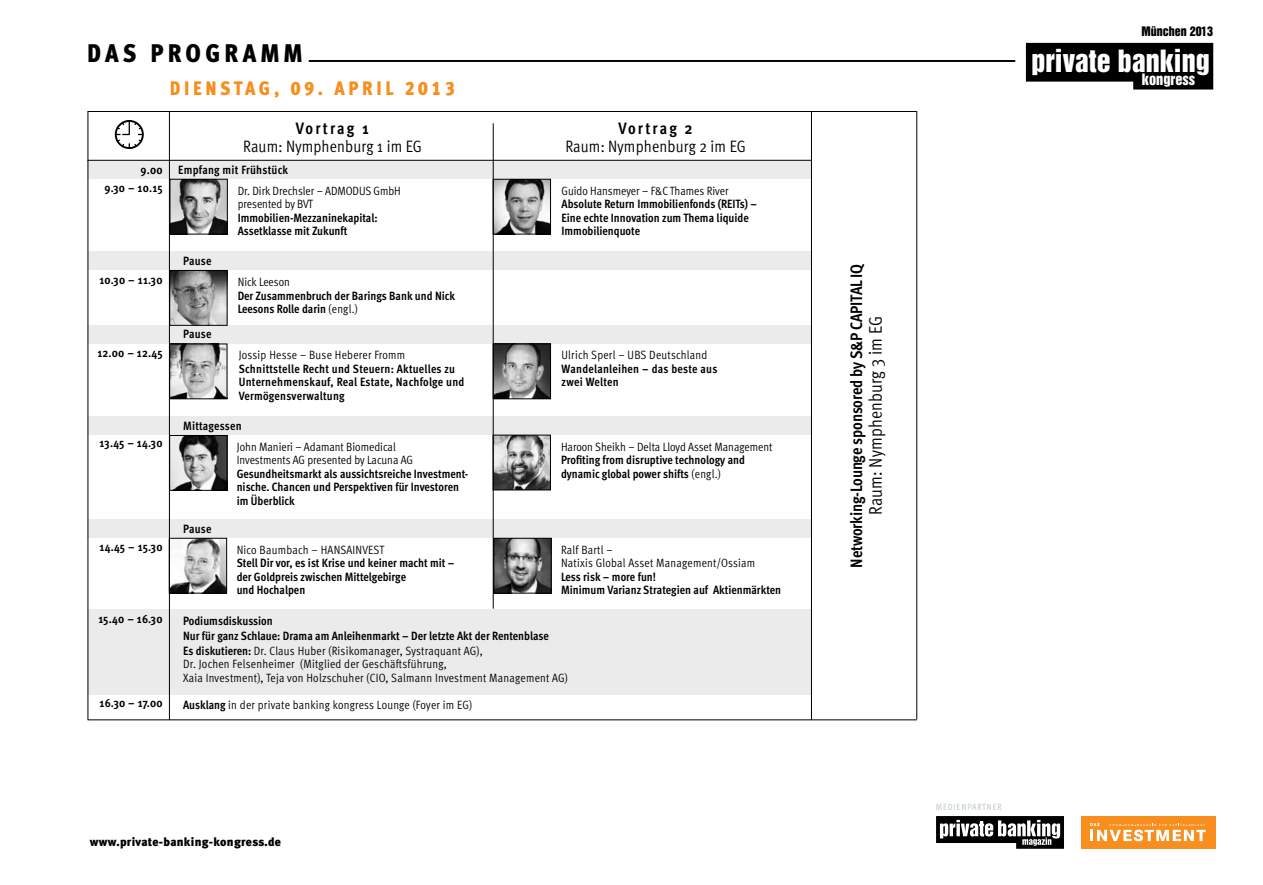
<style>
.page{position:relative;width:1263px;height:885px;background:#fff}
.page>*{position:absolute;margin:0;border:0;box-sizing:border-box;transform-origin:0 0}
.t1{font:64.5px "Poppi Clocks";color:#000}
.t2{font:28.05px "Helvetica Inserat Cyr Upright";color:#fff}
.t3{font:900 25.5px "Meta Cond";letter-spacing:.165em;color:#000}
.t4{font:19.5px "Meta Cond Black LF";letter-spacing:.19em;color:#f78e1e}
.t5{font:18.3px "Meta Cond Normal";letter-spacing:.01em;color:#000}
.t6{font:700 16.65px "Meta Cond";letter-spacing:-.01em;color:#000}
.t7{font:16.5px "Meta Cond Normal";letter-spacing:.01em;color:#000}
.t8{font:700 16.5px "Meta Cond";letter-spacing:.13em;color:#000}
.t9{font:14.4px "Helvetica Inserat Cyr Upright";color:#fff}
.t10{font:700 12px/13.5px "Meta Cond";color:#000}
.t11{font:12px/13.5px "Meta Cond Normal";letter-spacing:.015em;color:#000}
.t12{font:700 12px/13.5px "Meta Cond";letter-spacing:.02em;color:#000}
.t13{font:12px/13.5px "Meta Cond Normal";letter-spacing:-.005em;color:#000}
.t14{font:900 12px "Meta Plus";letter-spacing:.02em;color:#000}
.t15{font:12px "Helvetica Inserat";color:#000}
.t16{font:9px "Meta Cond Normal";color:#b7c5c0}
.s1{font-family:"Meta Cond Normal";font-weight:400}
.s2{font-family:"Meta Cond";font-weight:700}
</style>
<div class="page">
<hr style="left:309px;top:60px;width:706px;height:2px;background:#000">
<svg style="left:1026px;top:43px;width:187px;height:46px;background:#171717"></svg>
<div style="left:1081px;top:816px;width:134px;height:32px;background:#f78e1e"></div>
<svg style="left:1090px;top:823px;width:116px;height:18px"></svg>
<svg style="left:936px;top:816px;width:128px;height:32px"></svg>
<hr style="left:916px;top:111px;width:1px;height:608px;background:#000">
<div style="left:88px;top:160px;width:723px;height:19px;background:#ebebec"></div>
<div style="left:88px;top:251px;width:723px;height:19px;background:#ebebec"></div>
<div style="left:88px;top:325px;width:723px;height:19px;background:#ebebec"></div>
<div style="left:88px;top:519px;width:723px;height:19px;background:#ebebec"></div>
<div style="left:88px;top:608px;width:723px;height:86px;background:#ebebec"></div>
<div style="left:88px;top:416px;width:723px;height:19px;background:#ebebec"></div>
<hr style="left:88px;top:160px;width:723px;height:1px;background:#000">
<hr style="left:88px;top:719px;width:829px;height:1px;background:#000">
<hr style="left:88px;top:111px;width:829px;height:1px;background:#000">
<img style="left:172px;top:181px;width:54px;height:51px">
<div style="left:170px;top:179px;width:58px;height:55px;border:1px solid #000"></div>
<img style="left:171px;top:272px;width:54px;height:51px">
<div style="left:169px;top:270px;width:58px;height:55px;border:1px solid #000"></div>
<img style="left:495px;top:437px;width:54px;height:51px">
<div style="left:493px;top:435px;width:58px;height:55px;border:1px solid #000"></div>
<img style="left:496px;top:540px;width:53px;height:51px">
<div style="left:494px;top:538px;width:57px;height:55px;border:1px solid #000"></div>
<img style="left:171px;top:437px;width:54px;height:51px">
<div style="left:169px;top:435px;width:58px;height:55px;border:1px solid #000"></div>
<img style="left:171px;top:540px;width:54px;height:51px">
<div style="left:169px;top:538px;width:58px;height:55px;border:1px solid #000"></div>
<img style="left:495px;top:181px;width:54px;height:51px">
<div style="left:493px;top:179px;width:58px;height:55px;border:1px solid #000"></div>
<img style="left:495px;top:346px;width:54px;height:51px">
<div style="left:493px;top:344px;width:58px;height:55px;border:1px solid #000"></div>
<img style="left:171px;top:346px;width:54px;height:51px">
<div style="left:169px;top:344px;width:58px;height:55px;border:1px solid #000"></div>
<hr style="left:493px;top:123px;width:1px;height:485px;background:#000">
<hr style="left:88px;top:111px;width:1px;height:609px;background:#000">
<hr style="left:169px;top:111px;width:1px;height:608px;background:#000">
<hr style="left:811px;top:111px;width:1px;height:608px;background:#000">
<h3 class="t3" style="left:87px;top:38px;width:217px">DAS PROGRAMM</h3>
<h3 class="t4" style="left:170px;top:76px;width:287px">DIENSTAG, 09. APRIL 2013</h3>
<h1 class="t1" style="left:108px;top:89px;width:43px">j</h1>
<p class="t10" style="left:104px;top:161px;width:60px;line-height:18px;text-align:right">9.00<br>9.30 – 10.15</p>
<p class="t10" style="left:99px;top:273px;width:65px">10.30 – 11.30</p>
<p class="t10" style="left:97px;top:346px;width:67px">12.00 – 12.45</p>
<p class="t10" style="left:100px;top:436px;width:65px">13.45 – 14.30</p>
<p class="t10" style="left:100px;top:540px;width:65px">14.45 – 15.30</p>
<h3 class="t8" style="left:296px;top:119px;width:75px">Vortrag 1</h3>
<h3 class="t7" style="left:243px;top:137px;width:180px">Raum: Nymphenburg 1 im EG</h3>
<p class="t12" style="left:178px;top:163px;width:112px">Empfang mit Frühstück</p>
<p class="t10" style="left:183px;top:254px;width:30px">Pause</p>
<p class="t10" style="left:183px;top:327px;width:30px">Pause</p>
<p class="t13" style="left:238px;top:184px;width:165px">Dr. Dirk Drechsler – ADMODUS GmbH presented by BVT</p>
<p class="t10" style="left:238px;top:210px;width:141px">Immobilien-Mezzaninekapital:<br>Assetklasse mit Zukunft</p>
<p class="t13" style="left:238px;top:275px;width:54px">Nick Leeson</p>
<p class="t10" style="left:238px;top:288px;width:219px">Der Zusammenbruch der Barings Bank und Nick<br>Leesons Rolle darin <span class="s1">(engl.)</span></p>
<p class="t11" style="left:239px;top:348px;width:168px">Jossip Hesse – Buse Heberer Fromm</p>
<p class="t10" style="left:239px;top:362px;width:227px">Schnittstelle Recht und Steuern: Aktuelles zu<br>Unternehmenskauf, Real Estate, Nachfolge und<br>Vermögensverwaltung</p>
<p class="t10" style="left:183px;top:418px;width:60px">Mittagessen</p>
<p class="t10" style="left:183px;top:521px;width:30px">Pause</p>
<p class="t11" style="left:237px;top:440px;width:178px">John Manieri – Adamant Biomedical<br>Investments AG presented by Lacuna AG</p>
<p class="t10" style="left:237px;top:467px;width:233px">Gesundheitsmarkt als aussichtsreiche Investment&shy;nische. Chancen und Perspektiven für Investoren im Überblick</p>
<p class="t11" style="left:237px;top:543px;width:149px">Nico Baumbach – HANSAINVEST</p>
<p class="t10" style="left:237px;top:556px;width:219px">Stell Dir vor, es ist Krise und keiner macht mit – der Goldpreis zwischen Mittelgebirge<br>und Hochalpen</p>
<h3 class="t8" style="left:618px;top:119px;width:76px">Vortrag 2</h3>
<h3 class="t7" style="left:565px;top:137px;width:182px">Raum: Nymphenburg 2 im EG</h3>
<p class="t11" style="left:561px;top:184px;width:168px">Guido Hansmeyer – F&amp;C Thames River</p>
<p class="t10" style="left:561px;top:197px;width:197px">Absolute Return Immobilienfonds (REITs) –<br>Eine echte Innovation zum Thema liquide<br>Immobilienquote</p>
<p class="t11" style="left:562px;top:348px;width:147px">Ulrich Sperl – UBS Deutschland</p>
<p class="t12" style="left:562px;top:362px;width:157px">Wandelanleihen – das beste aus zwei Welten</p>
<p class="t11" style="left:561px;top:440px;width:213px">Haroon Sheikh – Delta Lloyd Asset Management</p>
<p class="t10" style="left:561px;top:453px;width:185px">Profiting from disruptive technology and dynamic global power shifts <span class="s1">(engl.)</span></p>
<p class="t11" style="left:561px;top:543px;width:196px">Ralf Bartl –<br>Natixis Global Asset Management/Ossiam</p>
<p class="t10" style="left:561px;top:570px;width:222px">Less risk – more fun!<br>Minimum Varianz Strategien auf Aktienmärkten</p>
<p class="t10" style="left:98px;top:612px;width:66px">15.40 – 16.30</p>
<p class="t10" style="left:100px;top:696px;width:65px">16.30 – 17.00</p>
<p class="t10" style="left:183px;top:613px;width:367px;line-height:15px">Podiumsdiskussion<br>Nur für ganz Schlaue: Drama am Anleihenmarkt – Der letzte Akt der Rentenblase</p>
<p class="t11" style="left:183px;top:644px;width:386px"><span class="s2">Es diskutieren:</span> Dr. Claus Huber (Risikomanager, Systraquant AG),<br>Dr. Jochen Felsenheimer (Mitglied der Geschäftsführung,<br>Xaia Investment), Teja von Holzschuher (CIO, Salmann Investment Management AG)</p>
<p class="t11" style="left:183px;top:698px;width:291px"><span class="s2">Ausklang</span> in der private banking kongress Lounge (Foyer im EG)</p>
<p class="t14" style="left:90px;top:834px;width:193px">www.private-banking-kongress.de</p>
<h3 class="t6" style="left:847px;top:567px;width:305px;rotate:-90deg">Networking-Lounge sponsored by S&amp;P CAPITAL IQ</h3>
<h3 class="t5" style="left:865px;top:515px;width:200px;rotate:-90deg">Raum: Nymphenburg 3 im EG</h3>
<p class="t15" style="left:1141px;top:25px;width:73px">München 2013</p>
<h2 class="t2" style="left:1031px;top:44px;width:180px">private banking</h2>
<p class="t9" style="left:1142px;top:70px;width:55px">kongress</p>
<p class="t16" style="left:936px;top:801px;width:13px">Medien</p>
<p class="t16" style="left:967px;top:801px;width:11px">partner</p>
</div>
